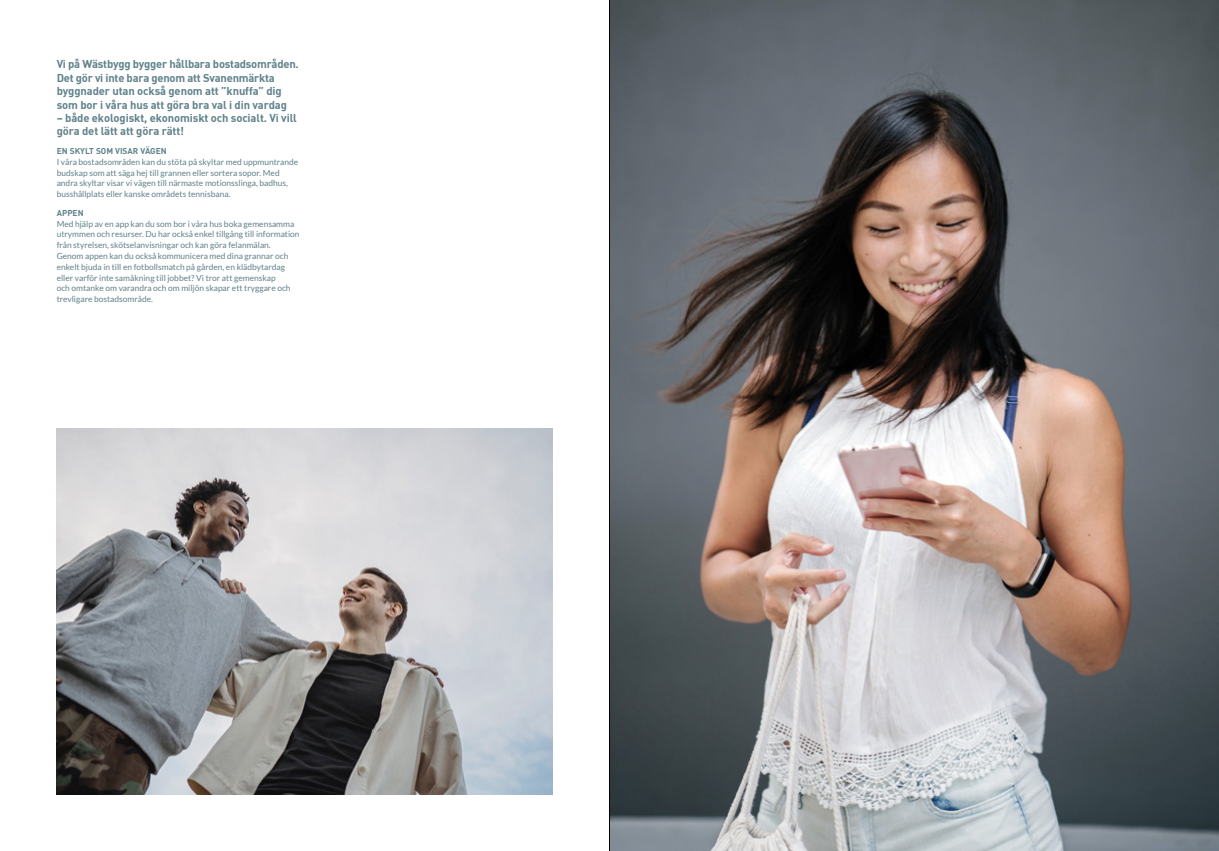
<style>
.page{position:relative;width:1219px;height:851px;background:#fff}
.page>*{position:absolute;margin:0;border:0;box-sizing:border-box;transform-origin:0 0}
.t1{font:11.2px/13.5px "DIN Bold";letter-spacing:-.01em;color:#60818a}
.t2{font:8.4px/10.8px "Lato";color:#60818a}
.t3{font:700 8.4px "DIN";color:#60818a}
</style>
<div class="page">
<img style="left:57px;top:429px;width:496px;height:365px">
<img style="left:610px;top:0;width:609px;height:850px">
<hr style="left:609px;top:0;width:1px;height:850px;background:#000">
<h1 class="t1" style="left:57px;top:57px;width:244px">Vi på Wästbygg bygger hållbara bostadsområden.<br>Det gör vi inte bara genom att Svanenmärkta byggnader utan också genom att ”knuffa” dig som bor i våra hus att göra bra val i din vardag</h1>
<h1 class="t1" style="left:57px;top:111px;width:242px">– både ekologiskt, ekonomiskt och socialt. Vi vill göra det lätt att göra rätt!</h1>
<p class="t3" style="left:57px;top:146px;width:112px">EN SKYLT SOM VISAR VÄGEN</p>
<p class="t2" style="left:57px;top:156px;width:243px">I våra bostadsområden kan du stöta på skyltar med uppmuntrande budskap som att säga hej till grannen eller sortera sopor. Med andra skyltar visar vi vägen till närmaste motionsslinga, badhus, busshållplats eller kanske områdets tennisbana.</p>
<p class="t3" style="left:57px;top:207px;width:29px">APPEN</p>
<p class="t2" style="left:57px;top:218px;width:244px">Med hjälp av en app kan du som bor i våra hus boka gemensamma utrymmen och resurser. Du har också enkel tillgång till information från styrelsen, skötselanvisningar och kan göra felanmälan.<br>Genom appen kan du också kommunicera med dina grannar och enkelt bjuda in till en fotbollsmatch på gården, en klädbytardag eller varför inte samåkning till jobbet? Vi tror att gemenskap<br>och omtanke om varandra och om miljön skapar ett tryggare och trevligare bostadsområde.</p>
</div>
